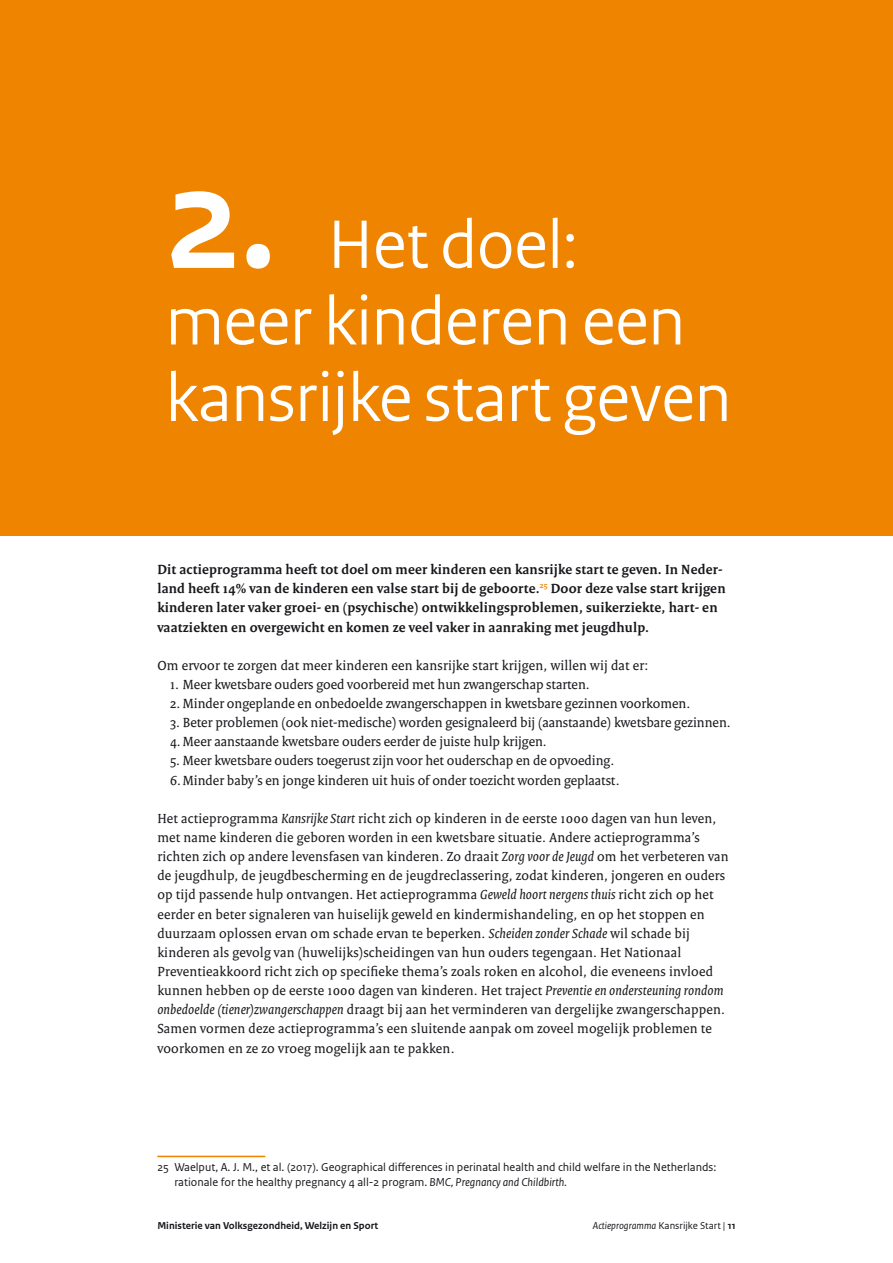
<style>
.page{position:relative;width:893px;height:1263px;background:#fff}
.page>*{position:absolute;margin:0;border:0;box-sizing:border-box;transform-origin:0 0}
.t1{font:72px/76.5px "Rijksoverheid Sans Heading";color:#fff}
.t2{font:14.25px/19.2px "Rijksoverheid Serif";letter-spacing:.015em;color:#1a171c}
.t3{font:700 14.25px/19.2px "Rijksoverheid Serif";letter-spacing:.015em;color:#1a171c}
.t4{font:12px/15px "Rijksoverheid Sans Text";color:#1a171c}
.t5{font:700 10.5px "Rijksoverheid Sans Text";color:#1a171c}
.t6{font:10.5px "Rijksoverheid Sans Text";color:#1a171c}
.s1{font-weight:700;font-size:153px}
.s2{font-style:italic}
.s3{font-weight:700}
</style>
<div class="page">
<div style="left:0;top:0;width:893px;height:536px;background:#ef8400"></div>
<hr style="left:157px;top:1156px;width:108px;height:1px;background:#ef8400">
<h1 class="t1" style="left:166px;top:207px;width:567px"><span class="s1">2.</span> Het doel: meer kinderen een kansrijke start geven</h1>
<p class="t3" style="left:157px;top:560px;width:570px">Dit actieprogramma heeft tot doel om meer kinderen een kansrijke start te geven. In Neder&shy;land heeft 14% van de kinderen een valse start bij de geboorte.<sup>25</sup> Door deze valse start krijgen kinderen later vaker groei- en (psychische) ontwikkelingsproblemen, suikerziekte, hart- en vaatziekten en overgewicht en komen ze veel vaker in aanraking met jeugdhulp.</p>
<p class="t2" style="left:157px;top:655px;width:492px">Om ervoor te zorgen dat meer kinderen een kansrijke start krijgen, willen wij dat er:</p>
<p class="t2" style="left:170px;top:675px;width:421px">1. Meer kwetsbare ouders goed voorbereid met hun zwangerschap starten.</p>
<p class="t2" style="left:170px;top:694px;width:522px">2. Minder ongeplande en onbedoelde zwangerschappen in kwetsbare gezinnen voorkomen.</p>
<p class="t2" style="left:170px;top:713px;width:562px">3. Beter problemen (ook niet-medische) worden gesignaleerd bij (aanstaande) kwetsbare gezinnen.<br>4.Meer aanstaande kwetsbare ouders eerder de juiste hulp krijgen.</p>
<p class="t2" style="left:170px;top:751px;width:451px">5. Meer kwetsbare ouders toegerust zijn voor het ouderschap en de opvoeding.<br>6.Minder baby’s en jonge kinderen uit huis of onder toezicht worden geplaatst.</p>
<p class="t2" style="left:157px;top:808px;width:573px">Het actieprogramma <span class="s2">Kansrijke Start</span> richt zich op kinderen in de eerste 1000 dagen van hun leven, met name kinderen die geboren worden in een kwetsbare situatie. Andere actieprogramma’s richten zich op andere levensfasen van kinderen. Zo draait <span class="s2">Zorg voor de Jeugd</span> om het verbeteren van de jeugdhulp, de jeugdbescherming en de jeugdreclassering, zodat kinderen, jongeren en ouders op tijd passende hulp ontvangen. Het actieprogramma <span class="s2">Geweld hoort nergens thuis</span> richt zich op het eerder en beter signaleren van huiselijk geweld en kindermishandeling, en op het stoppen en duurzaam oplossen ervan om schade ervan te beperken. <span class="s2">Scheiden zonder Schade</span> wil schade bij kinderen als gevolg van (huwelijks)scheidingen van hun ouders tegengaan. Het Nationaal Preventieakkoord richt zich op specifieke thema’s zoals roken en alcohol, die eveneens invloed kunnen hebben op de eerste 1000 dagen van kinderen. Het traject <span class="s2">Preventie en ondersteuning rondom onbedoelde (tiener)zwangerschappen</span> draagt bij aan het verminderen van dergelijke zwangerschappen.<br>Samen vormen deze actieprogramma’s een sluitende aanpak om zoveel mogelijk problemen te voorkomen en ze zo vroeg mogelijk aan te pakken.</p>
<p class="t4" style="left:174px;top:1160px;width:543px;text-indent:-17px">25 Waelput, A. J. M., et al. (2017). Geographical differences in perinatal health and child welfare in the Netherlands: rationale for the healthy pregnancy 4 all-2 program. <span class="s2">BMC, Pregnancy and Childbirth.</span></p>
<p class="t5" style="left:157px;top:1219px;width:222px">Ministerie van Volksgezondheid, Welzijn en Sport</p>
<p class="t6" style="left:593px;top:1219px;width:144px"><span class="s2">Actieprogramma</span> Kansrijke Start | <span class="s3">11</span></p>
</div>
